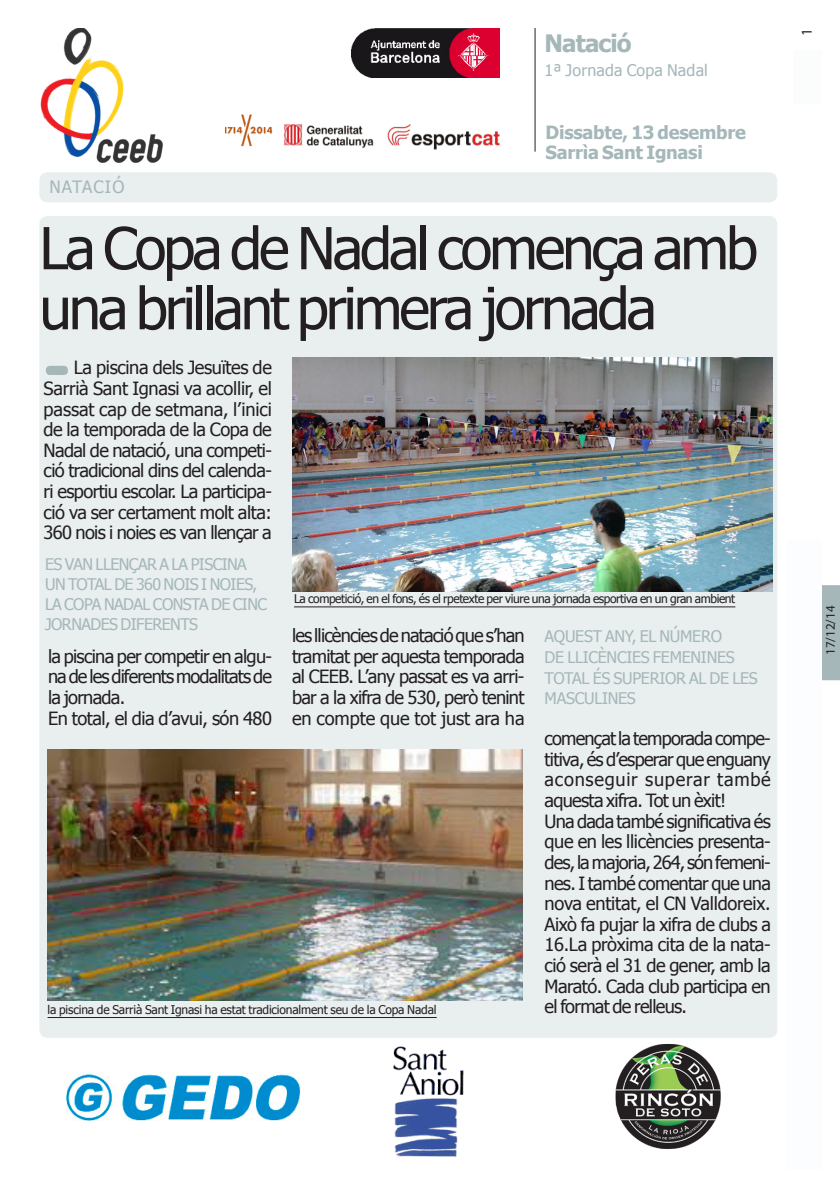
<style>
.page{position:relative;width:840px;height:1191px;background:#fff}
.page>*{position:absolute;margin:0;border:0;box-sizing:border-box;transform-origin:0 0}
.totc_TITULAR-noti-31{font:58px/60px "Tahoma";letter-spacing:-.055em;color:#231f20}
.t1{font:700 24px "Tahoma";letter-spacing:-.035em;color:#a5b7b9}
.totc_TEXT_BASE{font:18.2px/20.6px "Tahoma";letter-spacing:-.04em;color:#231f20;text-align:justify}
.t2{font:700 18.2px/20.6px "Tahoma";letter-spacing:-.015em;color:#a5b7b9}
.totc_EPÍGRAF{font:17px "Tahoma";letter-spacing:.065em;color:#a5b7b9}
.totc_EPÍGRAF-2{font:16px/20px "Tahoma";letter-spacing:-.02em;color:#a5b7b9}
.totc_EPÍGRAF-3{font:16px "Tahoma";letter-spacing:.015em;color:#a5b7b9}
.t3{font:15px "Myriad Pro";color:#231f20}
.totc_FRASE_noti-càrr{font:13px "Myriad Pro";color:#231f20}
.totc_PEU_FOTO{font:12px "Tahoma";letter-spacing:-.035em;color:#231f20}
.totc_PEU_FOTO-2{font:12px "Tahoma";letter-spacing:-.015em;color:#231f20}
</style>
<div class="page">
<div style="left:822px;top:585px;width:17px;height:95px;background:#a5b7b9"></div>
<div style="left:39px;top:216px;width:737px;height:821px;background:#e9eeef;border-radius:8px"></div>
<div style="left:39px;top:172px;width:737px;height:30px;background:#e9eeef;border-radius:8px"></div>
<img style="left:292px;top:357px;width:480px;height:234px">
<hr style="left:294px;top:606px;width:441px;height:1px;background:#231f20">
<hr style="left:534px;top:28px;width:1px;height:124px;background:#231f20">
<div style="left:787px;top:540px;width:34px;height:629px;background:#fbfdfe"></div>
<div style="left:793px;top:50px;width:28px;height:54px;background:#fbfdfc"></div>
<img style="left:351px;top:28px;width:148px;height:50px">
<img style="left:66px;top:1072px;width:235px;height:49px">
<img style="left:615px;top:1044px;width:106px;height:105px">
<img style="left:393px;top:1046px;width:71px;height:111px">
<img style="left:225px;top:114px;width:275px;height:36px">
<img style="left:40px;top:28px;width:123px;height:134px">
<img style="left:47px;top:749px;width:475px;height:251px">
<hr style="left:47px;top:1017px;width:389px;height:1px;background:#231f20">
<div style="left:46px;top:366px;width:22px;height:9px;background:#a5b7b9;border-radius:4px"></div>
<p class="t1" style="left:544px;top:27px;width:88px">Natació</p>
<p class="totc_EPÍGRAF-3" style="left:544px;top:60px;width:165px">1ª Jornada Copa Nadal</p>
<p class="totc_EPÍGRAF" style="left:49px;top:176px;width:76px">NATACIÓ</p>
<p class="t2" style="left:545px;top:121px;width:201px">Dissabte, 13 desembre<br>Sarrìa Sant Ignasi</p>
<p class="totc_TITULAR-noti-31" style="left:39px;top:215px;width:719px">La Copa de Nadal comença amb una brillant primera jornada</p>
<p class="totc_TEXT_BASE" style="left:44px;top:356px;width:230px;text-indent:30px">La piscina dels Jesuïtes de Sarrià Sant Ignasi va acollir, el passat cap de setmana, l’inici de la temporada de la Copa de Nadal de natació, una competi&shy;ció tradicional dins del calenda&shy;ri esportiu escolar. La participa&shy;ció va ser certament molt alta:<br>360 nois i noies es van llençar a</p>
<p class="totc_EPÍGRAF-2" style="left:45px;top:554px;width:223px">ES VAN LLENÇAR A LA PISCINA<br>UN TOTAL DE 360 NOIS I NOIES,<br>LA COPA NADAL CONSTA DE CINC<br>JORNADES DIFERENTS</p>
<p class="totc_TEXT_BASE" style="left:48px;top:645px;width:225px">la piscina per competir en algu&shy;na de les diferents modalitats de la jornada.</p>
<p class="totc_TEXT_BASE" style="left:48px;top:707px;width:225px">En total, el dia d’avui, són 480</p>
<p class="totc_PEU_FOTO" style="left:294px;top:590px;width:442px">La competició, en el fons, és el rpetexte per viure una jornada esportiva en un gran ambient</p>
<p class="totc_TEXT_BASE" style="left:292px;top:624px;width:234px">les llicències de natació que s’han tramitat per aquesta temporada al CEEB. L’any passat es va arri&shy;bar a la xifra de 530, però tenint en compte que tot just ara ha</p>
<p class="totc_EPÍGRAF-2" style="left:544px;top:625px;width:214px;line-height:20.6px">AQUEST ANY, EL NÚMERO<br>DE LLICÈNCIES FEMENINES<br>TOTAL ÉS SUPERIOR AL DE LES<br>MASCULINES</p>
<p class="totc_PEU_FOTO-2" style="left:47px;top:1001px;width:390px">la piscina de Sarrià Sant Ignasi ha estat tradicionalment seu de la Copa Nadal</p>
<p class="totc_TEXT_BASE" style="left:544px;top:727px;width:227px">començat la temporada compe&shy;titiva, és d’esperar que enguany aconseguir superar també aquesta xifra. Tot un èxit!</p>
<p class="totc_TEXT_BASE" style="left:544px;top:810px;width:228px">Una dada també significativa és que en les llicències presenta&shy;des, la majoria, 264, són femeni&shy;nes. I també comentar que una nova entitat, el CN Valldoreix.<br>Això fa pujar la xifra de clubs a 16.La pròxima cita de la nata&shy;ció serà el 31 de gener, amb la Marató. Cada club participa en el format de relleus.</p>
<p class="t3" style="left:797px;top:36px;width:9px;rotate:-90deg">1</p>
<p class="totc_FRASE_noti-càrr" style="left:822px;top:655px;width:51px;rotate:-90deg">17/12/14</p>
</div>
